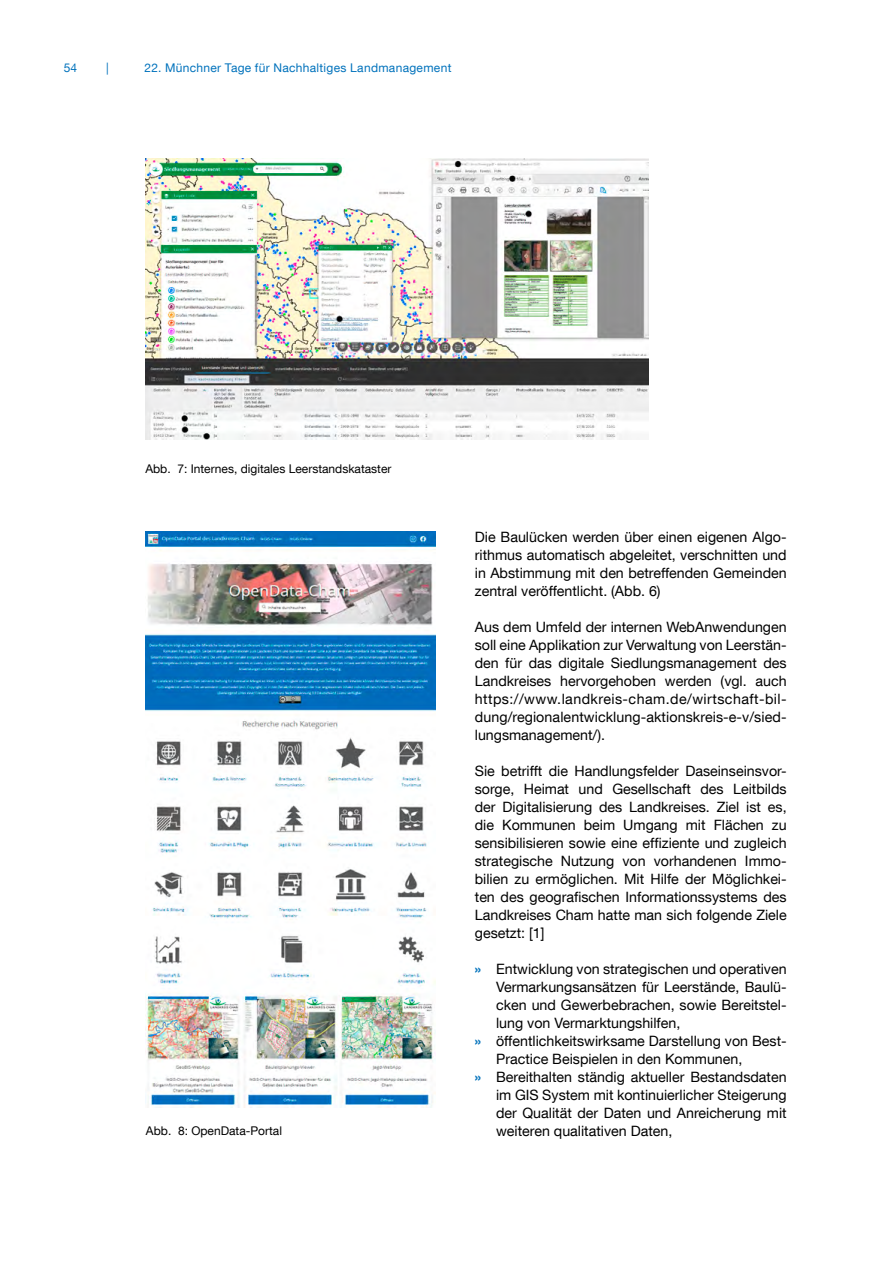
<style>
.page{position:relative;width:893px;height:1263px;background:#fff}
.page>*{position:absolute;margin:0;border:0;box-sizing:border-box;transform-origin:0 0}
.t1{font:14.25px/18px "TUM Neue Helvetica";color:#000;text-align:justify}
.t2{font:12px "TUM Neue Helvetica";color:#000}
.t3{font:12px "TUM Neue Helvetica";letter-spacing:.025em;color:#0072bc}
.s1{font-weight:700;color:#0072bc}
</style>
<div class="page">
<img style="left:146px;top:158px;width:502px;height:282px">
<img style="left:146px;top:532px;width:290px;height:576px">
<p class="t3" style="left:64px;top:61px;width:15px">54</p>
<p class="t3" style="left:106px;top:61px;width:4px">|</p>
<p class="t3" style="left:145px;top:61px;width:308px">22. Münchner Tage für Nachhaltiges Landmanagement</p>
<p class="t2" style="left:145px;top:461px;width:248px">Abb. 7: Internes, digitales Leerstandskataster</p>
<p class="t2" style="left:146px;top:1124px;width:138px">Abb. 8: OpenData-Portal</p>
<p class="t1" style="left:475px;top:528px;width:313px">Die Baulücken werden über einen eigenen Algo&shy;rithmus automatisch abgeleitet, verschnitten und in Abstimmung mit den betreffenden Gemeinden zentral veröffentlicht. (Abb. 6)</p>
<p class="t1" style="left:475px;top:618px;width:313px">Aus dem Umfeld der internen WebAnwendungen soll eine Applikation zur Verwaltung von Leerstän&shy;den für das digitale Siedlungsmanagement des Landkreises hervorgehoben werden (vgl. auch https://www.landkreis-cham.de/wirtschaft-bil&shy;dung/regionalentwicklung-aktionskreis-e-v/sied&shy;lungsmanagement/).</p>
<p class="t1" style="left:475px;top:762px;width:313px">Sie betrifft die Handlungsfelder Daseinseinsvor&shy;sorge, Heimat und Gesellschaft des Leitbilds der Digitalisierung des Landkreises. Ziel ist es, die Kommunen beim Umgang mit Flächen zu sensibilisieren sowie eine effiziente und zugleich strategische Nutzung von vorhandenen Immo&shy;bilien zu ermöglichen. Mit Hilfe der Möglichkei&shy;ten des geografischen Informationssystems des Landkreises Cham hatte man sich folgende Ziele gesetzt: [1]</p>
<p class="t1" style="left:475px;top:960px;width:313px"><span class="s1">»</span> Entwicklung von strategischen und operativen</p>
<p class="t1" style="left:496px;top:978px;width:292px">Vermarkungsansätzen für Leerstände, Baulü&shy;cken und Gewerbebrachen, sowie Bereitstel&shy;lung von Vermarktungshilfen,</p>
<p class="t1" style="left:475px;top:1032px;width:313px"><span class="s1">»</span> öffentlichkeitswirksame Darstellung von Best-</p>
<p class="t1" style="left:496px;top:1050px;width:248px">Practice Beispielen in den Kommunen,</p>
<p class="t1" style="left:475px;top:1068px;width:313px"><span class="s1">»</span> Bereithalten ständig aktueller Bestandsdaten</p>
<p class="t1" style="left:496px;top:1086px;width:292px">im GIS System mit kontinuierlicher Steigerung der Qualität der Daten und Anreicherung mit weiteren qualitativen Daten,</p>
</div>
